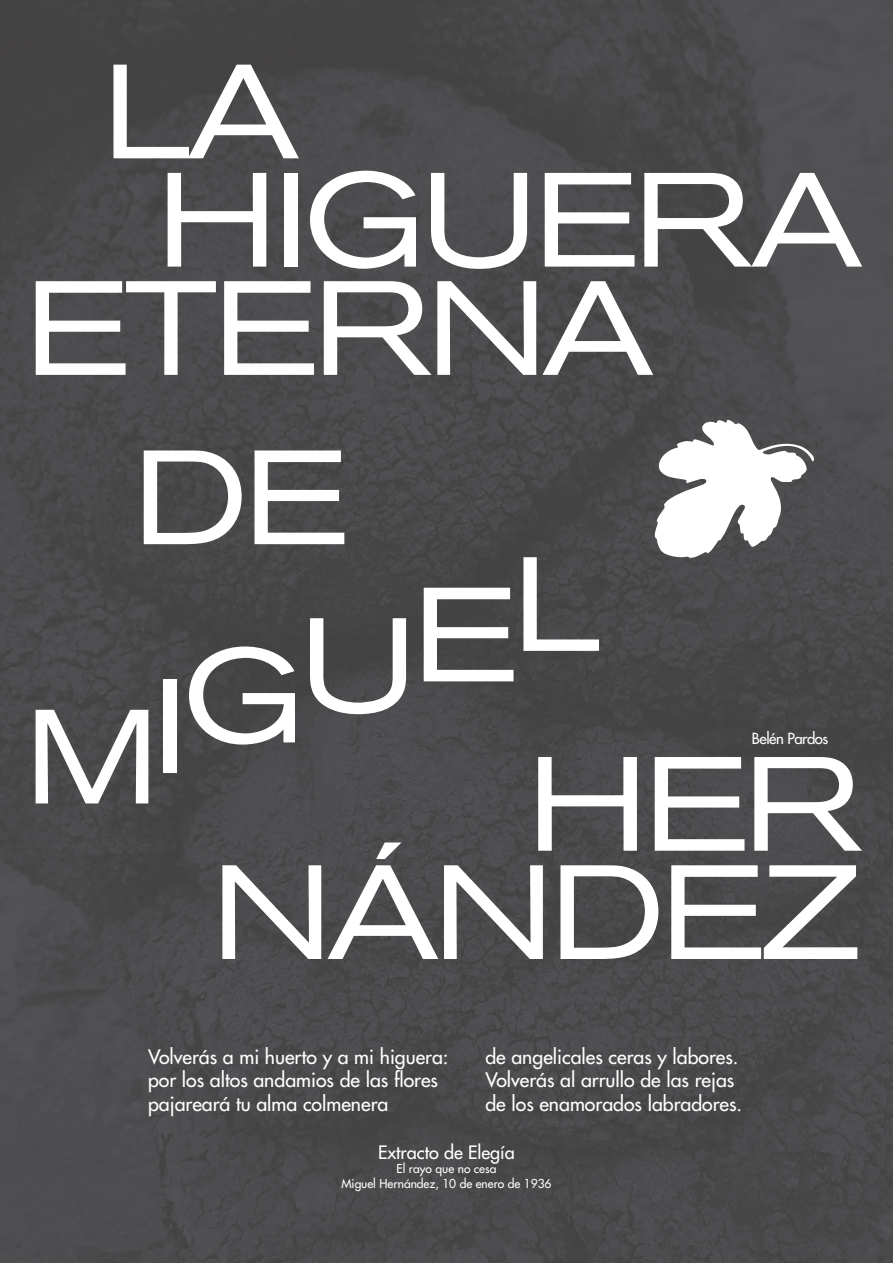
<style>
.page{position:relative;width:893px;height:1263px;background:#fff}
.page>*{position:absolute;margin:0;border:0;box-sizing:border-box;transform-origin:0 0}
.t1{font:expanded 132.75px/183px "Akzidenz Grotesk BQ";letter-spacing:-.04em;color:#fff}
.t2{font:500 19.5px/23.4px "Futura Std";color:#fff}
.t3{font:500 18px "Futura Std";color:#fff}
.t4{font:500 15px "Futura Std";letter-spacing:-.03em;color:#fff}
.t5{font:500 12px/14.4px "Futura Std";color:#fff;text-align:center}
</style>
<div class="page">
<img style="left:0;top:0;width:893px;height:1263px">
<svg style="left:655px;top:420px;width:159px;height:138px"></svg>
<h1 class="t1" style="left:102px;top:21px;width:198px">LA</h1>
<h1 class="t1" style="left:156px;top:129px;width:707px">HIGUERA</h1>
<h1 class="t1" style="left:24px;top:237px;width:630px">ETERNA</h1>
<h1 class="t1" style="left:24px;top:407px;width:522px;text-indent:108px">DE<br>MIGUEL</h1>
<p class="t4" style="left:752px;top:729px;width:78px">Belén Pardos</p>
<h1 class="t1" style="left:211px;top:750px;width:652px;line-height:108.3px;text-align:right">HER<br>NÁNDEZ</h1>
<p class="t2" style="left:148px;top:1045px;width:302px">Volverás a mi huerto y a mi higuera: por los altos andamios de las flores pajareará tu alma colmenera</p>
<p class="t2" style="left:485px;top:1045px;width:258px">de angelicales ceras y labores.<br>Volverás al arrullo de las rejas de los enamorados labradores.</p>
<p class="t3" style="left:378px;top:1141px;width:138px">Extracto de Elegía</p>
<p class="t5" style="left:341px;top:1161px;width:212px">El rayo que no cesa<br>Miguel Hernández, 10 de enero de 1936</p>
</div>
